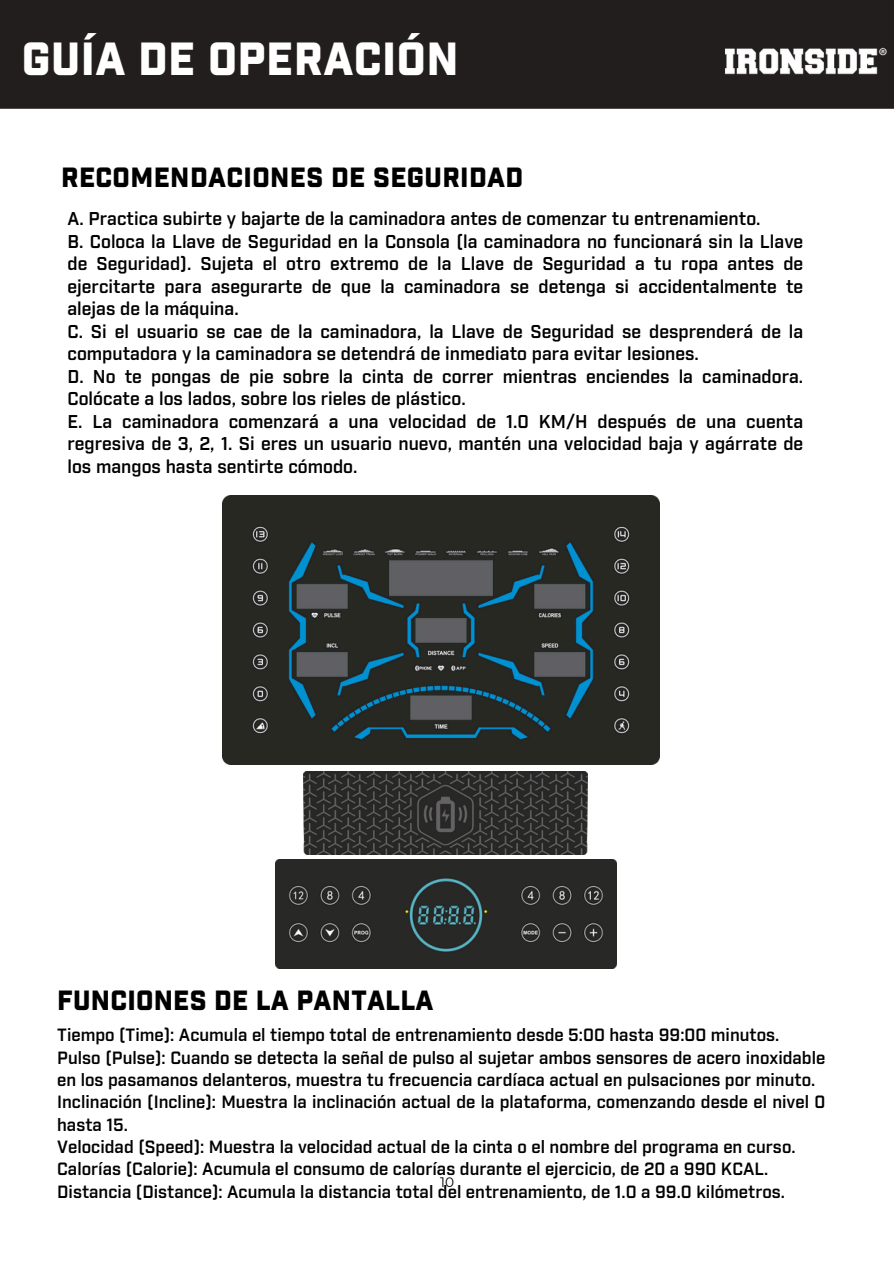
<style>
.page{position:relative;width:894px;height:1264px;background:#fff}
.page>*{position:absolute;margin:0;border:0;box-sizing:border-box;transform-origin:0 0}
.t1{font:900 45px "Industry";letter-spacing:.01em;color:#fff}
.t2{font:900 27px "Industry";letter-spacing:.015em;color:#000}
.t3{font:600 18px/22.5px "Industry";color:#000;text-align:justify}
.t4{font:600 17.25px/22.4px "Industry";color:#000}
.t5{font:13.65px "Montserrat";color:#000}
</style>
<div class="page">
<img style="left:275px;top:859px;width:341px;height:109px">
<img style="left:303px;top:771px;width:284px;height:83px">
<img style="left:222px;top:495px;width:437px;height:269px">
<div style="left:0;top:0;width:892px;height:108px;background:#231e1e"></div>
<img style="left:712px;top:37px;width:180px;height:51px">
<p class="t1" style="left:22px;top:39px;width:438px">GUÍA DE OPERACIÓN</p>
<h1 class="t2" style="left:61px;top:165px;width:463px">RECOMENDACIONES DE SEGURIDAD</h1>
<p class="t3" style="left:67px;top:208px;width:694px">A. Practica subirte y bajarte de la caminadora antes de comenzar tu entrenamiento.</p>
<p class="t3" style="left:67px;top:231px;width:737px">B. Coloca la Llave de Seguridad en la Consola (la caminadora no funcionará sin la Llave de Seguridad). Sujeta el otro extremo de la Llave de Seguridad a tu ropa antes de ejercitarte para asegurarte de que la caminadora se detenga si accidentalmente te alejas de la máquina.</p>
<p class="t3" style="left:67px;top:321px;width:737px">C. Si el usuario se cae de la caminadora, la Llave de Seguridad se desprenderá de la computadora y la caminadora se detendrá de inmediato para evitar lesiones.</p>
<p class="t3" style="left:67px;top:366px;width:737px">D. No te pongas de pie sobre la cinta de correr mientras enciendes la caminadora.<br>Colócate a los lados, sobre los rieles de plástico.</p>
<p class="t3" style="left:67px;top:411px;width:737px">E. La caminadora comenzará a una velocidad de 1.0 KM/H después de una cuenta regresiva de 3, 2, 1. Si eres un usuario nuevo, mantén una velocidad baja y agárrate de los mangos hasta sentirte cómodo.</p>
<h2 class="t2" style="left:57px;top:988px;width:378px">FUNCIONES DE LA PANTALLA</h2>
<p class="t4" style="left:57px;top:1025px;width:723px">Tiempo (Time): Acumula el tiempo total de entrenamiento desde 5:00 hasta 99:00 minutos.</p>
<p class="t4" style="left:57px;top:1047px;width:769px">Pulso (Pulse): Cuando se detecta la señal de pulso al sujetar ambos sensores de acero inoxidable en los pasamanos delanteros, muestra tu frecuencia cardíaca actual en pulsaciones por minuto.</p>
<p class="t4" style="left:57px;top:1092px;width:769px">Inclinación (Incline): Muestra la inclinación actual de la plataforma, comenzando desde el nivel 0 hasta 15.</p>
<h2 class="t4" style="left:57px;top:1136px;width:739px">Velocidad (Speed): Muestra la velocidad actual de la cinta o el nombre del programa en curso.</h2>
<p class="t4" style="left:57px;top:1159px;width:712px">Calorías (Calorie): Acumula el consumo de calorías durante el ejercicio, de 20 a 990 KCAL.</p>
<p class="t4" style="left:57px;top:1181px;width:729px">Distancia (Distance): Acumula la distancia total del entrenamiento, de 1.0 a 99.0 kilómetros.</p>
<p class="t5" style="left:440px;top:1173px;width:16px">10</p>
</div>
